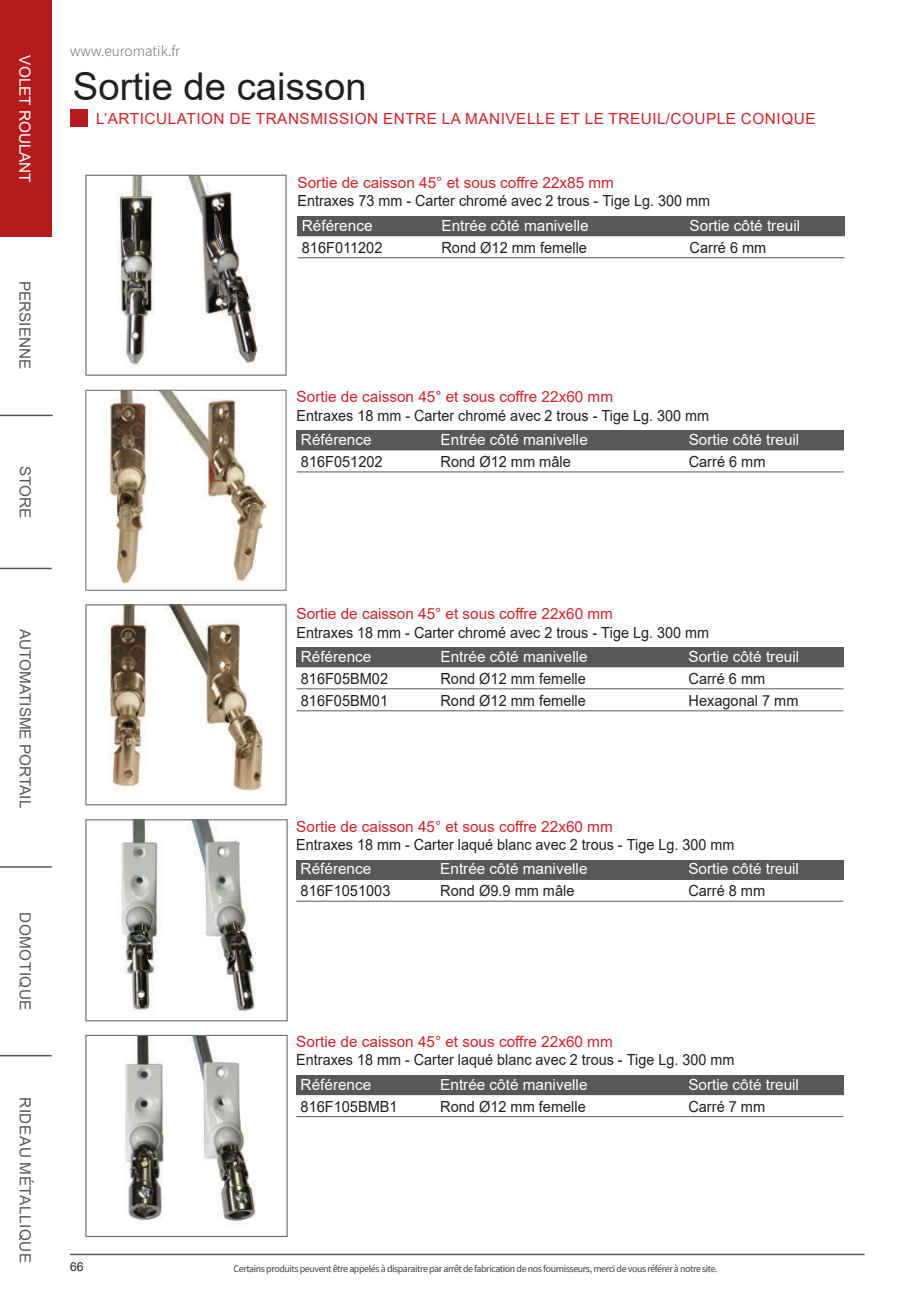
<style>
.page{position:relative;width:908px;height:1304px;background:#fff}
.page>*{position:absolute;margin:0;border:0;box-sizing:border-box;transform-origin:0 0}
.t1{font:38.2px "Arial";color:#231f20}
.t2{font:15.4px "Arial";color:#231f20;scale:.94 1}
.t3{font:15.4px "Arial";color:#fff}
.t4{font:15.4px "Arial";color:#231f20;scale:.95 1}
.t5{font:15.4px "Arial";color:#d1232a}
.t6{font:15.4px "Arial";letter-spacing:.035em;color:#d1232a}
.t7{font:15.4px "Arial";color:#57585a}
.t8{font:15.4px "Arial";letter-spacing:.035em;color:#57585a}
.t9{font:300 15.4px "Source Sans Pro";color:#57585a}
.t10{font:12.2px "Arial";color:#231f20}
.t11{font:10px "Source Sans Pro";letter-spacing:-.04em;color:#3e3e3f}
</style>
<div class="page">
<div style="left:70px;top:109px;width:17px;height:18px;background:#b51b1d"></div>
<hr style="left:70px;top:1254px;width:794px;height:1px;background:#57585a">
<div style="left:0;top:0;width:52px;height:237px;background:#b51b1d"></div>
<hr style="left:0;top:568px;width:52px;height:1px;background:#57585a">
<hr style="left:0;top:866px;width:52px;height:2px;background:#57585a">
<hr style="left:0;top:415px;width:53px;height:1px;background:#57585a">
<hr style="left:0;top:1055px;width:52px;height:1px;background:#57585a">
<img style="left:108px;top:606px;width:155px;height:185px">
<div style="left:85px;top:604px;width:201px;height:201px;border:1px solid #6c6d70"></div>
<img style="left:108px;top:392px;width:160px;height:192px">
<div style="left:85px;top:390px;width:201px;height:201px;border:1px solid #6c6d70"></div>
<img style="left:116px;top:177px;width:144px;height:189px">
<div style="left:85px;top:175px;width:201px;height:201px;border:1px solid #6c6d70"></div>
<div style="left:297px;top:216px;width:547px;height:20px;background:#57585a"></div>
<hr style="left:297px;top:257px;width:547px;height:1px;background:#57585a">
<div style="left:296px;top:430px;width:547px;height:20px;background:#57585a"></div>
<div style="left:296px;top:647px;width:547px;height:20px;background:#57585a"></div>
<hr style="left:296px;top:450px;width:547px;height:1px;background:#57585a">
<hr style="left:296px;top:472px;width:547px;height:1px;background:#57585a">
<hr style="left:296px;top:688px;width:547px;height:1px;background:#57585a">
<hr style="left:296px;top:710px;width:547px;height:1px;background:#57585a">
<img style="left:125px;top:1037px;width:131px;height:185px">
<div style="left:85px;top:1035px;width:202px;height:202px;border:1px solid #6c6d70"></div>
<div style="left:296px;top:1075px;width:546px;height:20px;background:#57585a"></div>
<hr style="left:296px;top:1116px;width:546px;height:1px;background:#57585a">
<img style="left:121px;top:821px;width:135px;height:191px">
<div style="left:85px;top:819px;width:202px;height:202px;border:1px solid #6c6d70"></div>
<div style="left:296px;top:860px;width:546px;height:20px;background:#57585a"></div>
<hr style="left:296px;top:901px;width:546px;height:1px;background:#57585a">
<p class="t3" style="left:36px;top:55px;width:129px;rotate:90deg">VOLET ROULANT</p>
<p class="t7" style="left:36px;top:281px;width:90px;rotate:90deg">PERSIENNE</p>
<p class="t7" style="left:36px;top:466px;width:54px;rotate:90deg">STORE</p>
<p class="t7" style="left:36px;top:629px;width:181px;rotate:90deg">AUTOMATISME PORTAIL</p>
<p class="t8" style="left:36px;top:912px;width:100px;rotate:90deg">DOMOTIQUE</p>
<p class="t8" style="left:36px;top:1097px;width:167px;rotate:90deg">RIDEAU MÉTALLIQUE</p>
<p class="t9" style="left:70px;top:40px;width:111px">www.euromatik.fr</p>
<h1 class="t1" style="left:73px;top:60px;width:295px">Sortie de caisson</h1>
<p class="t6" style="left:96px;top:108px;width:720px">L’ARTICULATION DE TRANSMISSION ENTRE LA MANIVELLE ET LE TREUIL/COUPLE CONIQUE</p>
<p class="t5" style="left:297px;top:172px;width:318px">Sortie de caisson 45° et sous coffre 22x85 mm</p>
<p class="t2" style="left:297px;top:190px;width:440px">Entraxes 73 mm - Carter chromé avec 2 trous - Tige Lg. 300 mm</p>
<p class="t3" style="left:302px;top:215px;width:72px">Référence</p>
<p class="t3" style="left:441px;top:215px;width:149px">Entrée côté manivelle</p>
<p class="t3" style="left:689px;top:215px;width:112px">Sortie côté treuil</p>
<p class="t4" style="left:302px;top:237px;width:86px">816F011202</p>
<p class="t4" style="left:441px;top:237px;width:155px">Rond Ø12 mm femelle</p>
<p class="t4" style="left:689px;top:237px;width:82px">Carré 6 mm</p>
<p class="t5" style="left:296px;top:386px;width:318px">Sortie de caisson 45° et sous coffre 22x60 mm</p>
<p class="t2" style="left:296px;top:405px;width:440px">Entraxes 18 mm - Carter chromé avec 2 trous - Tige Lg. 300 mm</p>
<p class="t3" style="left:301px;top:429px;width:72px">Référence</p>
<p class="t3" style="left:440px;top:429px;width:149px">Entrée côté manivelle</p>
<p class="t3" style="left:688px;top:429px;width:112px">Sortie côté treuil</p>
<p class="t4" style="left:301px;top:451px;width:87px">816F051202</p>
<p class="t4" style="left:440px;top:451px;width:138px">Rond Ø12 mm mâle</p>
<p class="t4" style="left:688px;top:451px;width:82px">Carré 6 mm</p>
<p class="t5" style="left:296px;top:603px;width:318px">Sortie de caisson 45° et sous coffre 22x60 mm</p>
<p class="t2" style="left:296px;top:622px;width:440px">Entraxes 18 mm - Carter chromé avec 2 trous - Tige Lg. 300 mm</p>
<p class="t3" style="left:301px;top:646px;width:72px">Référence</p>
<p class="t3" style="left:440px;top:646px;width:149px">Entrée côté manivelle</p>
<p class="t3" style="left:688px;top:646px;width:112px">Sortie côté treuil</p>
<p class="t4" style="left:301px;top:668px;width:93px">816F05BM02</p>
<p class="t4" style="left:440px;top:668px;width:155px">Rond Ø12 mm femelle</p>
<p class="t4" style="left:688px;top:668px;width:82px">Carré 6 mm</p>
<p class="t4" style="left:301px;top:690px;width:93px">816F05BM01</p>
<p class="t4" style="left:440px;top:690px;width:155px">Rond Ø12 mm femelle</p>
<p class="t4" style="left:688px;top:690px;width:117px">Hexagonal 7 mm</p>
<p class="t5" style="left:296px;top:816px;width:318px">Sortie de caisson 45° et sous coffre 22x60 mm</p>
<p class="t2" style="left:296px;top:834px;width:467px">Entraxes 18 mm - Carter laqué blanc avec 2 trous - Tige Lg. 300 mm</p>
<p class="t3" style="left:300px;top:858px;width:72px">Référence</p>
<p class="t3" style="left:440px;top:858px;width:149px">Entrée côté manivelle</p>
<p class="t3" style="left:688px;top:858px;width:112px">Sortie côté treuil</p>
<p class="t4" style="left:300px;top:880px;width:96px">816F1051003</p>
<p class="t4" style="left:440px;top:880px;width:143px">Rond Ø9.9 mm mâle</p>
<p class="t4" style="left:688px;top:880px;width:82px">Carré 8 mm</p>
<p class="t5" style="left:296px;top:1031px;width:318px">Sortie de caisson 45° et sous coffre 22x60 mm</p>
<p class="t2" style="left:296px;top:1049px;width:467px">Entraxes 18 mm - Carter laqué blanc avec 2 trous - Tige Lg. 300 mm</p>
<p class="t3" style="left:300px;top:1074px;width:72px">Référence</p>
<p class="t3" style="left:440px;top:1074px;width:149px">Entrée côté manivelle</p>
<p class="t3" style="left:688px;top:1074px;width:112px">Sortie côté treuil</p>
<p class="t4" style="left:300px;top:1096px;width:104px">816F105BMB1</p>
<p class="t4" style="left:440px;top:1096px;width:155px">Rond Ø12 mm femelle</p>
<p class="t4" style="left:688px;top:1096px;width:82px">Carré 7 mm</p>
<p class="t10" style="left:70px;top:1259px;width:15px">66</p>
<p class="t11" style="left:233px;top:1262px;width:485px">Certains produits peuvent être appelés à disparaitre par arrêt de fabrication de nos fournisseurs, merci de vous référer à notre site.</p>
</div>
